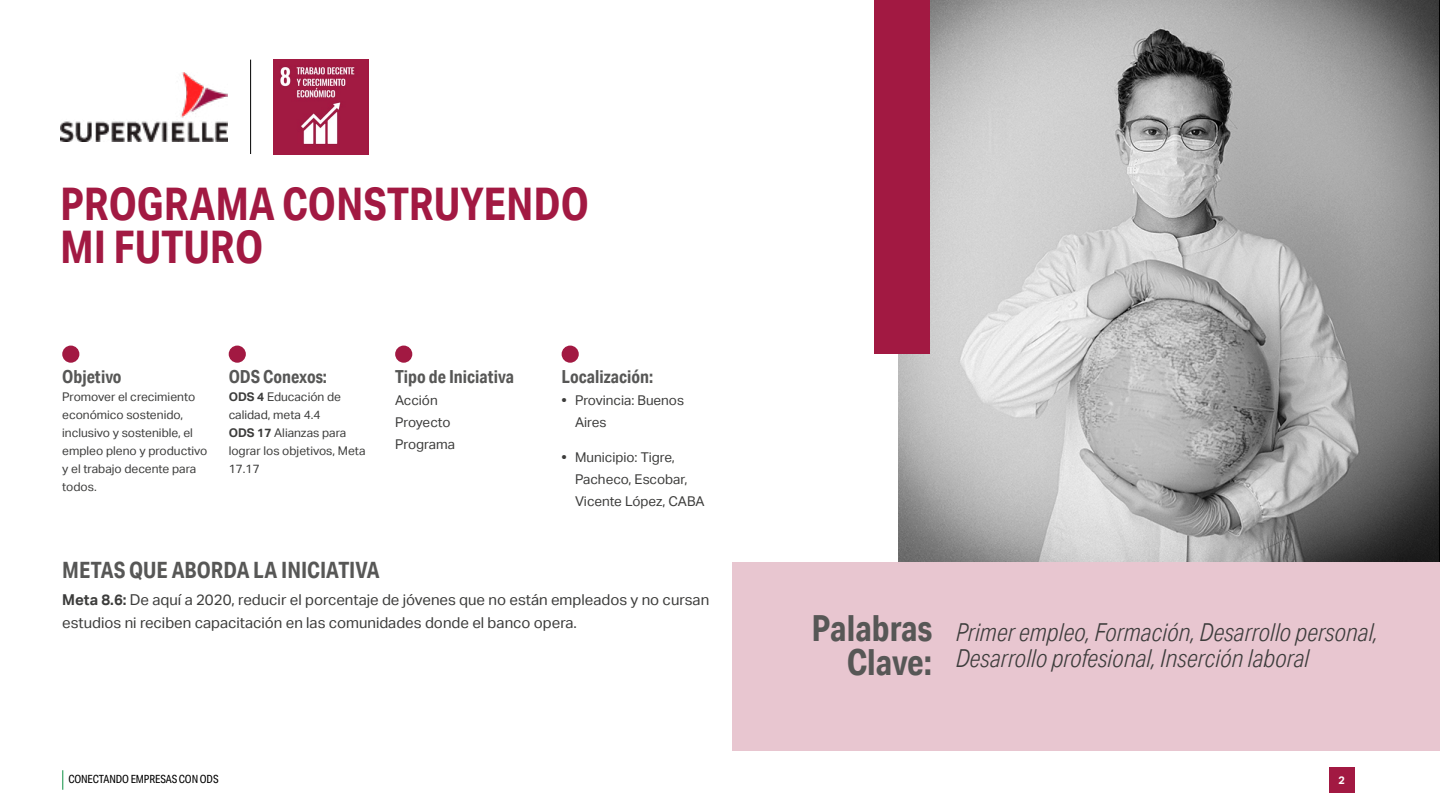
<style>
.page{position:relative;width:1440px;height:810px;background:#fff}
.page>*{position:absolute;margin:0;border:0;box-sizing:border-box;transform-origin:0 0}
.t1{font:700 45px/42.8px "Aktiv Grotesk Cd";color:#a21942}
.t2{font:700 36px/33.8px "Aktiv Grotesk Cd";color:#575756;text-align:right}
.t3{font:italic 300 24.75px/26.2px "Aktiv Grotesk Cd";color:#3c3c3b}
.t4{font:700 22.5px "Aktiv Grotesk Cd";color:#575756}
.t5{font:700 18px "Aktiv Grotesk Cd";color:#575756}
.t6{font:15px/23.2px "Aktiv Grotesk";color:#3c3c3b}
.t7{font:13.5px/21.8px "Aktiv Grotesk";color:#3c3c3b}
.t8{font:12px/18px "Aktiv Grotesk";color:#3c3c3b}
.t9{font:11.25px "Aktiv Grotesk Cd";letter-spacing:-.01em;color:#000}
.t10{font:700 10.88px "Aktiv Grotesk";color:#fff}
.s1{font-weight:700}
</style>
<div class="page">
<svg style="left:62px;top:770px;width:1px;height:20px"></svg>
<div style="left:1329px;top:767px;width:25px;height:26px;background:#a21942"></div>
<div style="left:732px;top:562px;width:708px;height:189px;background:#e8c6d0"></div>
<img style="left:898px;top:0;width:541px;height:562px">
<div style="left:874px;top:0;width:56px;height:354px;background:#a21942"></div>
<div style="left:62px;top:346px;width:17px;height:17px;background:#a21942;border-radius:50%"></div>
<div style="left:229px;top:346px;width:17px;height:17px;background:#a21942;border-radius:50%"></div>
<div style="left:395px;top:346px;width:17px;height:17px;background:#a21942;border-radius:50%"></div>
<div style="left:562px;top:346px;width:17px;height:17px;background:#a21942;border-radius:50%"></div>
<img style="left:274px;top:60px;width:95px;height:94px">
<hr style="left:250px;top:60px;width:1px;height:94px;background:#000">
<img style="left:60px;top:72px;width:167px;height:69px">
<p class="t1" style="left:60px;top:182px;width:530px">PROGRAMA CONSTRUYENDO<br>MI FUTURO</p>
<p class="t5" style="left:62px;top:366px;width:61px">Objetivo</p>
<p class="t8" style="left:62px;top:388px;width:147px">Promover el crecimiento económico sostenido, inclusivo y sostenible, el empleo pleno y productivo y el trabajo decente para todos.</p>
<p class="t5" style="left:229px;top:366px;width:100px">ODS Conexos:</p>
<p class="t8" style="left:229px;top:388px;width:114px"><span class="s1">ODS 4</span> Educación de calidad, meta 4.4</p>
<p class="t8" style="left:229px;top:424px;width:138px"><span class="s1">ODS 17</span> Alianzas para lograr los objetivos, Meta<br>17.17</p>
<p class="t5" style="left:395px;top:366px;width:120px">Tipo de Iniciativa</p>
<p class="t7" style="left:395px;top:390px;width:44px">Acción</p>
<p class="t7" style="left:395px;top:411px;width:57px">Proyecto</p>
<p class="t7" style="left:395px;top:433px;width:61px">Programa</p>
<p class="t5" style="left:562px;top:366px;width:93px">Localización:</p>
<p class="t7" style="left:575px;top:390px;width:110px;text-indent:-14px"><span class="s1">•</span> Provincia: Buenos<br>Aires</p>
<p class="t7" style="left:575px;top:447px;width:131px;text-indent:-14px"><span class="s1">•</span> Municipio: Tigre,<br>Pacheco, Escobar,<br>Vicente López, CABA</p>
<p class="t4" style="left:62px;top:556px;width:319px">METAS QUE ABORDA LA INICIATIVA</p>
<p class="t6" style="left:62px;top:588px;width:648px"><span class="s1">Meta 8.6:</span> De aquí a 2020, reducir el porcentaje de jóvenes que no están empleados y no cursan estudios ni reciben capacitación en las comunidades donde el banco opera.</p>
<p class="t2" style="left:811px;top:611px;width:122px">Palabras<br>Clave:</p>
<p class="t3" style="left:956px;top:619px;width:424px">Primer empleo, Formación, Desarrollo personal,<br>Desarrollo profesional, Inserción laboral</p>
<p class="t9" style="left:68px;top:773px;width:152px">CONECTANDO EMPRESAS CON ODS</p>
<p class="t10" style="left:1338px;top:774px;width:8px">2</p>
</div>
